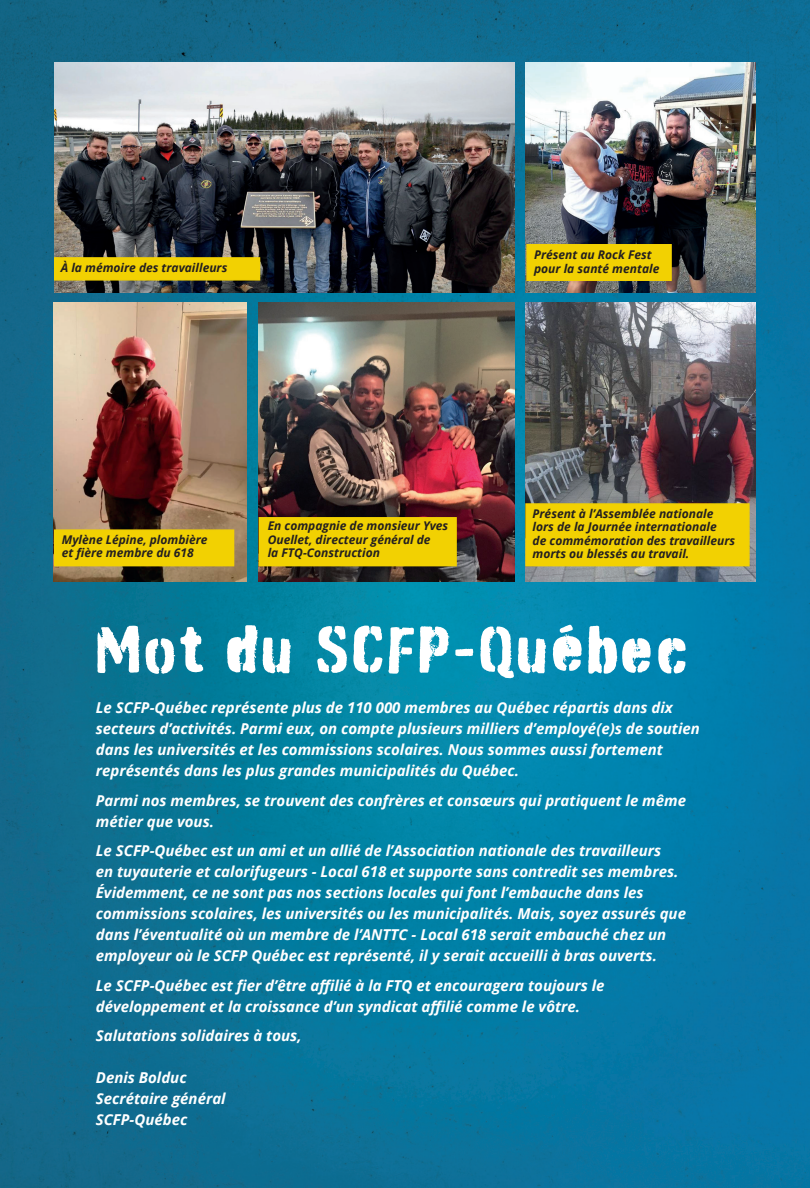
<style>
.page{position:relative;width:810px;height:1188px;background:#fff}
.page>*{position:absolute;margin:0;border:0;box-sizing:border-box;transform-origin:0 0}
.t1{font:65.85px "Burnaby Stencil";letter-spacing:.07em;color:#fff}
.t2{font:italic 700 15px/21px "Open Sans";color:#fff}
.t3{font:italic 700 12px/13.5px "Open Sans";color:#231f20}
</style>
<div class="page">
<img style="left:0;top:0;width:810px;height:1188px">
<img style="left:54px;top:63px;width:461px;height:229px">
<img style="left:526px;top:63px;width:230px;height:229px">
<img style="left:259px;top:303px;width:256px;height:279px">
<img style="left:54px;top:303px;width:192px;height:279px">
<img style="left:526px;top:303px;width:230px;height:279px">
<div style="left:54px;top:257px;width:206px;height:24px;background:#f2d102;border:2px solid #f2d102"></div>
<div style="left:54px;top:529px;width:180px;height:37px;background:#f2d102;border:2px solid #f2d102"></div>
<div style="left:259px;top:517px;width:198px;height:49px;background:#f2d102"></div>
<div style="left:525px;top:503px;width:225px;height:63px;background:#f2d102;border:2px solid #f2d102"></div>
<div style="left:526px;top:244px;width:146px;height:37px;background:#f2d102"></div>
<p class="t3" style="left:61px;top:261px;width:168px">À la mémoire des travailleurs</p>
<p class="t3" style="left:534px;top:248px;width:127px">Présent au Rock Fest pour la santé mentale</p>
<p class="t3" style="left:62px;top:533px;width:147px">Mylène Lépine, plombière et fière membre du 618</p>
<p class="t3" style="left:268px;top:519px;width:182px">En compagnie de monsieur Yves<br>Ouellet, directeur général de<br>la FTQ-Construction</p>
<p class="t3" style="left:533px;top:506px;width:204px">Présent à l’Assemblée nationale lors de la Journée internationale<br>de commémoration des travailleurs morts ou blessés au travail.</p>
<h1 class="t1" style="left:96px;top:611px;width:592px">Mot du SCFP-Québec</h1>
<p class="t2" style="left:96px;top:697px;width:606px">Le SCFP-Québec représente plus de 110 000 membres au Québec répartis dans dix secteurs d’activités. Parmi eux, on compte plusieurs milliers d’employé(e)s de soutien dans les universités et les commissions scolaires. Nous sommes aussi fortement représentés dans les plus grandes municipalités du Québec.</p>
<p class="t2" style="left:96px;top:790px;width:592px">Parmi nos membres, se trouvent des confrères et consœurs qui pratiquent le même métier que vous.</p>
<p class="t2" style="left:96px;top:840px;width:592px">Le SCFP-Québec est un ami et un allié de l’Association nationale des travailleurs<br>en tuyauterie et calorifugeurs - Local 618 et supporte sans contredit ses membres.<br>Évidemment, ce ne sont pas nos sections locales qui font l’embauche dans les commissions scolaires, les universités ou les municipalités. Mais, soyez assurés que dans l’éventualité où un membre de l’ANTTC - Local 618 serait embauché chez un employeur où le SCFP Québec est représenté, il y serait accueilli à bras ouverts.</p>
<p class="t2" style="left:96px;top:975px;width:510px">Le SCFP-Québec est fier d’être affilié à la FTQ et encouragera toujours le développement et la croissance d’un syndicat affilié comme le vôtre.</p>
<p class="t2" style="left:96px;top:1025px;width:207px">Salutations solidaires à tous,</p>
<p class="t2" style="left:96px;top:1067px;width:131px">Denis Bolduc<br>Secrétaire général<br>SCFP-Québec</p>
</div>
